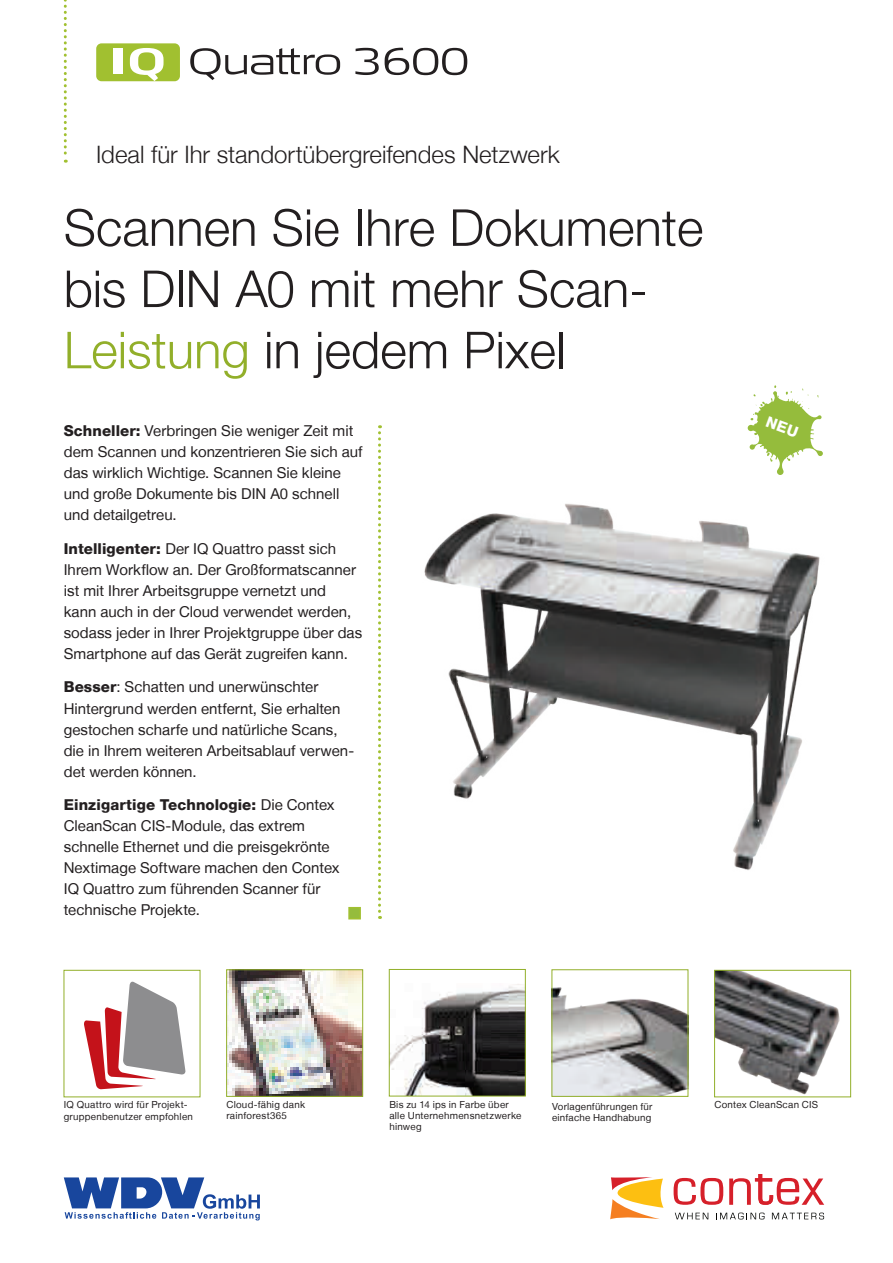
<style>
.page{position:relative;width:893px;height:1263px;background:#fff}
.page>*{position:absolute;margin:0;border:0;box-sizing:border-box;transform-origin:0 0}
.t1{font:300 51px/61.2px "Helvetica Neue LT";color:#231f20}
.t2{font:300 24px "Helvetica Neue LT";color:#231f20}
.t3{font:15px/21px "Helvetica Neue LT";color:#231f20}
.t4{font:9.75px/11.2px "Helvetica Neue LT";letter-spacing:.025em;color:#231f20}
.s1{color:#92af2a}
.s2{font-weight:800}
</style>
<div class="page">
<svg style="left:64px;top:0;width:3px;height:163px"></svg>
<svg style="left:378px;top:425px;width:3px;height:494px"></svg>
<div style="left:348px;top:907px;width:13px;height:12px;background:#95bc3c;border:2px solid #a1c030"></div>
<svg style="left:64px;top:1177px;width:196px;height:43px"></svg>
<img style="left:391px;top:984px;width:132px;height:110px">
<img style="left:424px;top:503px;width:396px;height:367px">
<img style="left:228px;top:971px;width:133px;height:123px">
<div style="left:226px;top:969px;width:137px;height:127px;border:1px solid #92af2a"></div>
<svg style="left:84px;top:982px;width:101px;height:107px"></svg>
<div style="left:389px;top:969px;width:136px;height:127px;border:1px solid #92af2a"></div>
<img style="left:716px;top:972px;width:124px;height:123px">
<div style="left:714px;top:970px;width:137px;height:127px;border:1px solid #92af2a"></div>
<img style="left:554px;top:987px;width:132px;height:107px">
<div style="left:552px;top:969px;width:136px;height:127px;border:1px solid #92af2a"></div>
<div style="left:96px;top:43px;width:84px;height:38px;background:#a1c030;border-radius:5px"></div>
<div style="left:114px;top:49px;width:9px;height:25px;background:#fff"></div>
<svg style="left:130px;top:48px;width:34px;height:33px"></svg>
<svg style="left:190px;top:48px;width:150px;height:32px"></svg>
<svg style="left:355px;top:48px;width:24px;height:27px"></svg>
<svg style="left:385px;top:48px;width:82px;height:27px"></svg>
<svg style="left:674px;top:1178px;width:49px;height:27px"></svg>
<svg style="left:729px;top:1174px;width:95px;height:31px"></svg>
<svg style="left:610px;top:1177px;width:53px;height:42px"></svg>
<svg style="left:675px;top:1213px;width:33px;height:6px"></svg>
<svg style="left:716px;top:1212px;width:48px;height:7px"></svg>
<svg style="left:772px;top:1212px;width:52px;height:7px"></svg>
<svg style="left:748px;top:385px;width:75px;height:90px"></svg>
<h2 class="t2" style="left:96px;top:139px;width:465px">Ideal für Ihr standortübergreifendes Netzwerk</h2>
<h1 class="t1" style="left:64px;top:196px;width:641px">Scannen Sie Ihre Dokumente bis DIN A0 mit mehr Scan-<br><span class="s1">Leistung</span> in jedem Pixel</h1>
<p class="t3" style="left:64px;top:420px;width:300px"><span class="s2">Schneller:</span> Verbringen Sie weniger Zeit mit dem Scannen und konzentrieren Sie sich auf das wirklich Wichtige. Scannen Sie kleine und große Dokumente bis DIN A0 schnell und detailgetreu.</p>
<p class="t3" style="left:64px;top:538px;width:300px"><span class="s2">Intelligenter:</span> Der IQ Quattro passt sich Ihrem Workflow an. Der Großformatscanner ist mit Ihrer Arbeitsgruppe vernetzt und kann auch in der Cloud verwendet werden, sodass jeder in Ihrer Projektgruppe über das Smartphone auf das Gerät zugreifen kann.</p>
<p class="t3" style="left:64px;top:676px;width:292px"><span class="s2">Besser</span>: Schatten und unerwünschter Hintergrund werden entfernt, Sie erhalten gestochen scharfe und natürliche Scans, die in Ihrem weiteren Arbeitsablauf verwen&shy;det werden können.</p>
<p class="t3" style="left:64px;top:794px;width:277px"><span class="s2">Einzigartige Technologie:</span> Die Contex CleanScan CIS-Module, das extrem schnelle Ethernet und die preisgekrönte Nextimage Software machen den Contex IQ Quattro zum führenden Scanner für technische Projekte.</p>
<p class="t4" style="left:64px;top:1099px;width:131px">IQ Quattro wird für Projekt&shy;gruppenbenutzer empfohlen</p>
<p class="t4" style="left:226px;top:1098px;width:80px">Cloud-fähig dank rainforest365</p>
<p class="t4" style="left:552px;top:1100px;width:102px">Vorlagenführungen für</p>
<p class="t4" style="left:714px;top:1099px;width:105px">Contex CleanScan CIS</p>
<p class="t4" style="left:389px;top:1098px;width:134px">Bis zu 14 ips in Farbe über alle Unternehmensnetzwerke hinweg</p>
<p class="t4" style="left:552px;top:1111px;width:101px">einfache Handhabung</p>
</div>
